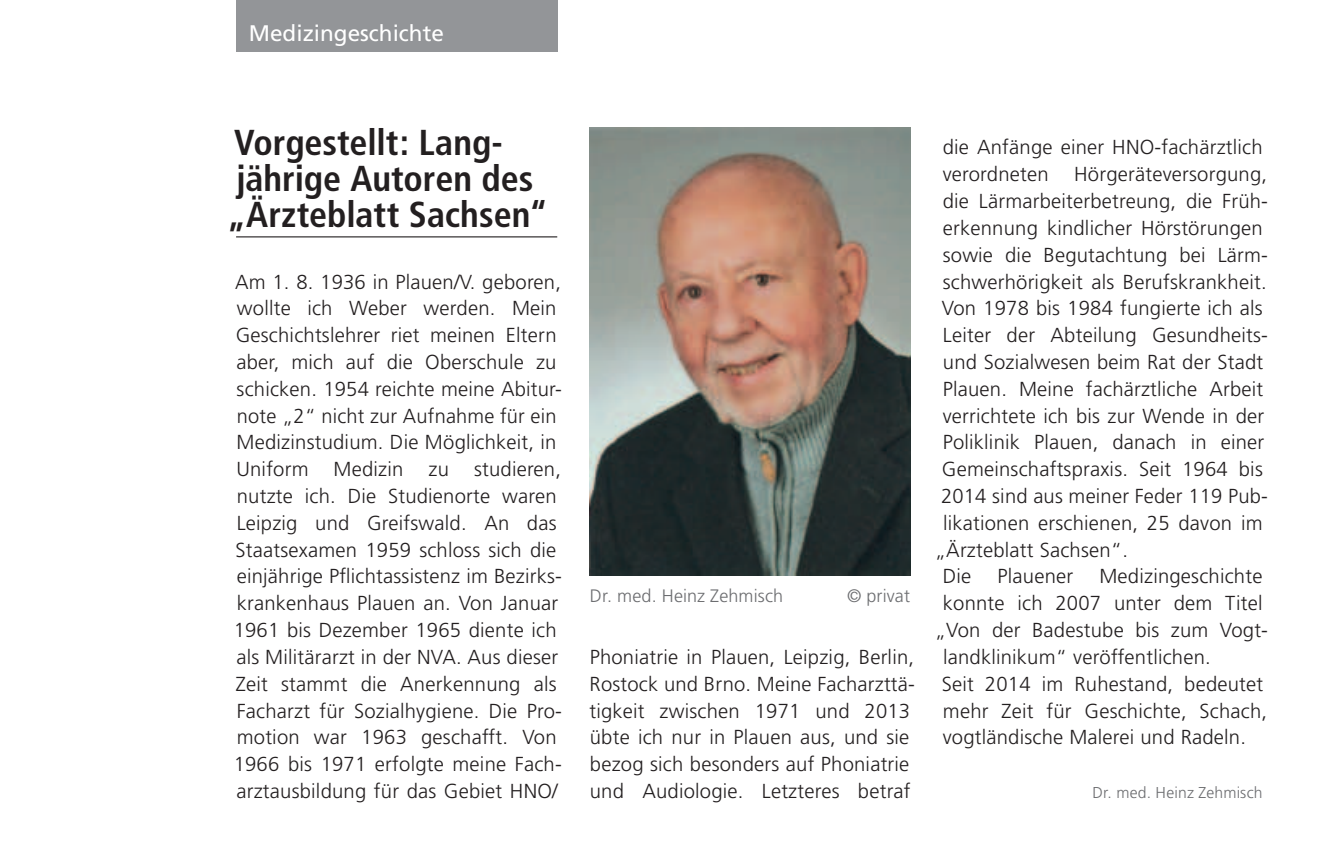
<style>
.page{position:relative;width:1340px;height:860px;background:#fff}
.page>*{position:absolute;margin:0;border:0;box-sizing:border-box;transform-origin:0 0}
.Überschrift{font:700 condensed 36px/36px "Frutiger";color:#231f20}
.t1{font:22.5px "Frutiger";color:#fff}
.Text_allgemein{font:300 20.25px/26.8px "Frutiger";letter-spacing:.01em;color:#231f20}
.Bildunterschrift{font:300 18px "Frutiger";letter-spacing:.01em;color:#6c6d70}
.Autoren{font:300 15.75px "Frutiger";letter-spacing:.01em;color:#6c6d70}
</style>
<div class="page">
<hr style="left:236px;top:236px;width:321px;height:1px;background:#231f20">
<div style="left:236px;top:0;width:321px;height:51px;background:#939598"></div>
<img style="left:589px;top:128px;width:321px;height:447px">
<p class="t1" style="left:249px;top:20px;width:197px">Medizingeschichte</p>
<p class="Überschrift" style="left:227px;top:124px;width:322px">Vorgestellt: Lang&shy;jährige Autoren des „Ärzteblatt Sachsen“</p>
<p class="Text_allgemein" style="left:234px;top:268px;width:330px">Am 1. 8. 1936 in Plauen/V. geboren, wollte ich Weber werden. Mein Geschichtslehrer riet meinen Eltern aber, mich auf die Oberschule zu schicken. 1954 reichte meine Abitur&shy;note „2“ nicht zur Aufnahme für ein Medizinstudium. Die Möglichkeit, in Uniform Medizin zu studieren, nutzte ich. Die Studienorte waren Leipzig und Greifswald. An das Staatsexamen 1959 schloss sich die einjährige Pflichtassistenz im Bezirks&shy;krankenhaus Plauen an. Von Januar 1961 bis Dezember 1965 diente ich als Militärarzt in der NVA. Aus dieser Zeit stammt die Anerkennung als Facharzt für Sozialhygiene. Die Pro&shy;motion war 1963 geschafft. Von 1966 bis 1971 erfolgte meine Fach&shy;arztausbildung für das Gebiet HNO/</p>
<p class="Bildunterschrift" style="left:590px;top:586px;width:195px">Dr. med. Heinz Zehmisch</p>
<p class="Bildunterschrift" style="left:847px;top:586px;width:64px">© privat</p>
<p class="Text_allgemein" style="left:589px;top:643px;width:327px">Phoniatrie in Plauen, Leipzig, Berlin, Rostock und Brno. Meine Facharzttä&shy;tigkeit zwischen 1971 und 2013 übte ich nur in Plauen aus, und sie bezog sich besonders auf Phoniatrie und Audiologie. Letzteres betraf</p>
<p class="Text_allgemein" style="left:942px;top:134px;width:321px">die Anfänge einer HNO-fachärztlich verordneten</p>
<p class="Text_allgemein" style="left:1074px;top:161px;width:194px">Hörgeräteversorgung,</p>
<p class="Text_allgemein" style="left:942px;top:187px;width:325px">die Lärmarbeiterbetreung, die Früh-</p>
<p class="Text_allgemein" style="left:942px;top:214px;width:321px">erkennung kindlicher Hörstörungen</p>
<p class="Text_allgemein" style="left:942px;top:241px;width:327px">sowie die Begutachtung bei Lärm-</p>
<p class="Text_allgemein" style="left:942px;top:268px;width:325px">schwerhörigkeit als Berufskrankheit.</p>
<p class="Text_allgemein" style="left:942px;top:295px;width:322px">Von 1978 bis 1984 fungierte ich als</p>
<p class="Text_allgemein" style="left:942px;top:321px;width:327px">Leiter der Abteilung Gesundheits-</p>
<p class="Text_allgemein" style="left:942px;top:348px;width:322px">und Sozialwesen beim Rat der Stadt</p>
<p class="Text_allgemein" style="left:942px;top:375px;width:322px">Plauen. Meine fachärztliche Arbeit</p>
<p class="Text_allgemein" style="left:942px;top:402px;width:323px">verrichtete ich bis zur Wende in der</p>
<p class="Text_allgemein" style="left:942px;top:429px;width:323px">Poliklinik Plauen, danach in einer</p>
<p class="Text_allgemein" style="left:941px;top:455px;width:322px">Gemeinschaftspraxis. Seit 1964 bis</p>
<p class="Text_allgemein" style="left:941px;top:482px;width:328px">2014 sind aus meiner Feder 119 Pub-</p>
<p class="Text_allgemein" style="left:943px;top:509px;width:321px">likationen erschienen, 25 davon im</p>
<p class="Text_allgemein" style="left:934px;top:536px;width:195px">„Ärzteblatt Sachsen“.</p>
<p class="Text_allgemein" style="left:942px;top:563px;width:30px">Die</p>
<p class="Text_allgemein" style="left:997px;top:563px;width:77px">Plauener</p>
<p class="Text_allgemein" style="left:1099px;top:563px;width:164px">Medizingeschichte</p>
<p class="Text_allgemein" style="left:942px;top:589px;width:321px">konnte ich 2007 unter dem Titel</p>
<p class="Text_allgemein" style="left:934px;top:616px;width:335px">„Von der Badestube bis zum Vogt-</p>
<p class="Text_allgemein" style="left:943px;top:643px;width:269px">landklinikum“ veröffentlichen.</p>
<p class="Text_allgemein" style="left:941px;top:670px;width:327px">Seit 2014 im Ruhestand, bedeutet mehr Zeit für Geschichte, Schach, vogtländische Malerei und Radeln.</p>
<p class="Autoren" style="left:1092px;top:783px;width:172px">Dr. med. Heinz Zehmisch</p>
</div>
